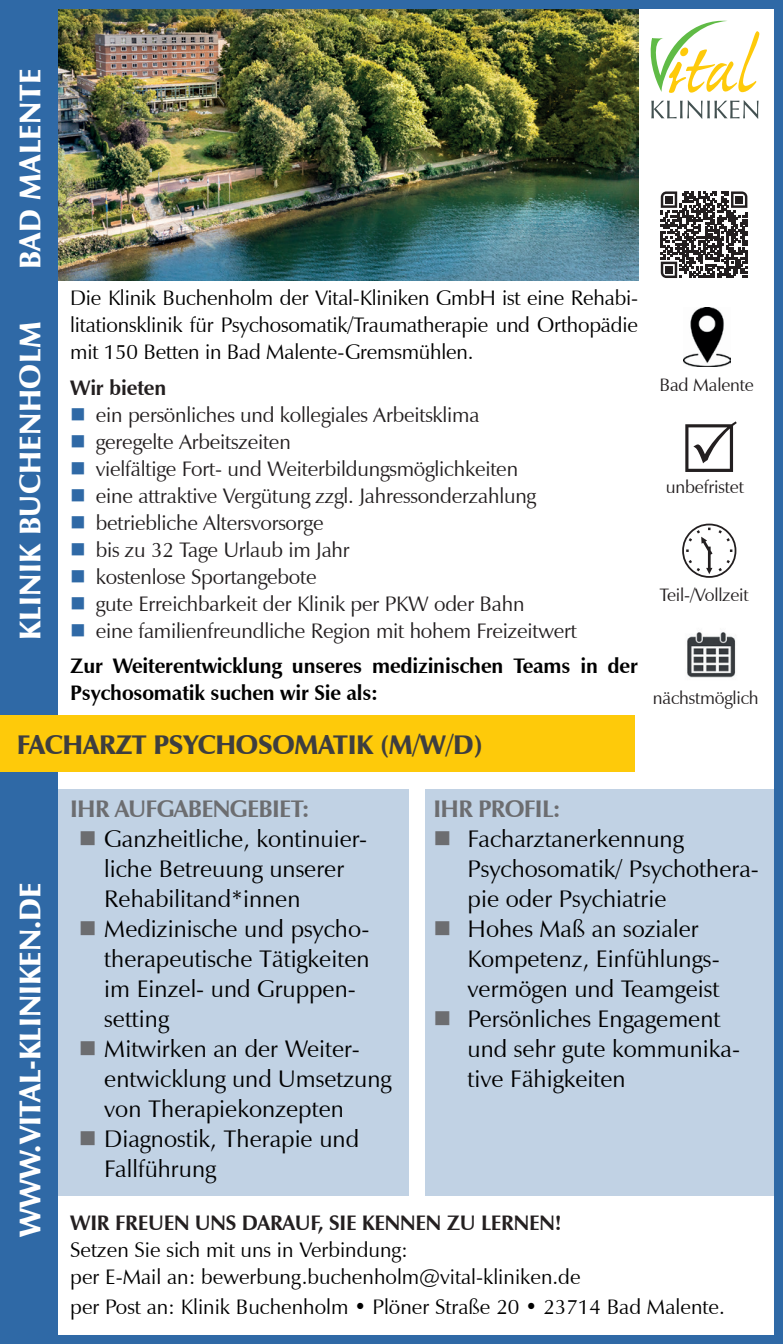
<style>
.page{position:relative;width:783px;height:1344px;background:#fff}
.page>*{position:absolute;margin:0;border:0;box-sizing:border-box;transform-origin:0 0}
.t1{font:900 30px "Zapf Humanist 601 BT";letter-spacing:.015em;color:#fff}
.t2{font:900 27px "Zapf Humanist 601 BT";letter-spacing:-.01em;color:#3e3e3f}
.t3{font:24px/30px "Zapf Humanist 601 BT";color:#000}
.t4{font:700 24px "Zapf Humanist 601 BT";letter-spacing:-.03em;color:#6c6d70}
.t5{font:21px/27px "Zapf Humanist 601 BT";letter-spacing:-.01em;color:#231f20}
.t6{font:21px/27px "Zapf Humanist 601 BT";color:#000;text-align:justify}
.t7{font:700 21px/27px "Zapf Humanist 601 BT";letter-spacing:-.01em;color:#000}
.t8{font:700 21px "Zapf Humanist 601 BT";letter-spacing:-.01em;color:#231f20}
.t9{font:18px "Zapf Humanist 601 BT";letter-spacing:-.01em;color:#231f20}
</style>
<div class="page">
<img style="left:58px;top:10px;width:580px;height:270px">
<div style="left:425px;top:789px;width:348px;height:406px;background:#c1d2e4"></div>
<div style="left:17px;top:789px;width:391px;height:406px;background:#c1d2e4"></div>
<svg style="left:650px;top:20px;width:109px;height:99px"></svg>
<svg style="left:679px;top:48px;width:9px;height:8px"></svg>
<img style="left:683px;top:308px;width:47px;height:58px">
<svg style="left:660px;top:191px;width:87px;height:87px"></svg>
<div style="left:665px;top:196px;width:7px;height:7px;background:#231f20"></div>
<div style="left:735px;top:196px;width:7px;height:7px;background:#231f20"></div>
<div style="left:665px;top:266px;width:7px;height:7px;background:#231f20"></div>
<img style="left:687px;top:632px;width:49px;height:46px">
<div style="left:0;top:0;width:782px;height:1344px;border:9px solid #2f69a6"></div>
<div style="left:0;top:1px;width:58px;height:1343px;background:#2f69a6"></div>
<div style="left:0;top:715px;width:634px;height:57px;background:#feca0a"></div>
<p class="t1" style="left:12px;top:269px;width:202px;rotate:-90deg">BAD MALENTE</p>
<p class="t1" style="left:12px;top:640px;width:320px;rotate:-90deg">KLINIK BUCHENHOLM</p>
<p class="t6" style="left:70px;top:284px;width:569px">Die Klinik Buchenholm der Vital-Kliniken GmbH ist eine Rehabi&shy;litationsklinik für Psychosomatik/Traumatherapie und Orthopädie mit 150 Betten in Bad Malente-Gremsmühlen.</p>
<p class="t8" style="left:70px;top:374px;width:98px">Wir bieten</p>
<p class="t5" style="left:96px;top:401px;width:482px">ein persönliches und kollegiales Arbeitsklima<br>geregelte Arbeitszeiten<br>vielfältige Fort- und Weiterbildungsmöglichkeiten<br>eine attraktive Vergütung zzgl. Jahressonderzahlung betriebliche Altersvorsorge<br>bis zu 32 Tage Urlaub im Jahr<br>kostenlose Sportangebote<br>gute Erreichbarkeit der Klinik per PKW oder Bahn<br>eine familienfreundliche Region mit hohem Freizeitwert</p>
<p class="t7" style="left:70px;top:652px;width:569px">Zur Weiterentwicklung unseres medizinischen Teams in der<br>Psychosomatik suchen wir Sie als:</p>
<p class="t2" style="left:17px;top:728px;width:466px">FACHARZT PSYCHOSOMATIK (M/W/D)</p>
<p class="t9" style="left:659px;top:373px;width:96px">Bad Malente</p>
<p class="t9" style="left:665px;top:475px;width:80px">unbefristet</p>
<p class="t9" style="left:659px;top:584px;width:91px">Teil-/Vollzeit</p>
<p class="t9" style="left:652px;top:686px;width:107px">nächstmöglich</p>
<p class="t1" style="left:11px;top:1236px;width:356px;rotate:-90deg">WWW.VITAL-KLINIKEN.DE</p>
<p class="t4" style="left:70px;top:794px;width:241px">IHR AUFGABENGEBIET:</p>
<p class="t3" style="left:104px;top:824px;width:289px">Ganzheitliche, kontinuier&shy;liche Betreuung unserer<br>Rehabilitand*innen<br>Medizinische und psycho&shy;therapeutische Tätigkeiten im Einzel- und Gruppen&shy;setting<br>Mitwirken an der Weiter&shy;entwicklung und Umsetzung von Therapiekonzepten<br>Diagnostik, Therapie und<br>Fallführung</p>
<p class="t4" style="left:433px;top:794px;width:128px">IHR PROFIL:</p>
<p class="t3" style="left:467px;top:824px;width:293px">Facharztanerkennung<br>Psychosomatik/ Psychothera&shy;pie oder Psychiatrie<br>Hohes Maß an sozialer<br>Kompetenz, Einfühlungs&shy;vermögen und Teamgeist<br>Persönliches Engagement und sehr gute kommunika&shy;tive Fähigkeiten</p>
<p class="t8" style="left:70px;top:1210px;width:492px">WIR FREUEN UNS DARAUF, SIE KENNEN ZU LERNEN!</p>
<p class="t6" style="left:70px;top:1236px;width:512px">Setzen Sie sich mit uns in Verbindung:<br>per E-Mail an: bewerbung.buchenholm@vital-kliniken.de</p>
<p class="t6" style="left:70px;top:1293px;width:656px">per Post an: Klinik Buchenholm • Plöner Straße 20 • 23714 Bad Malente.</p>
</div>
